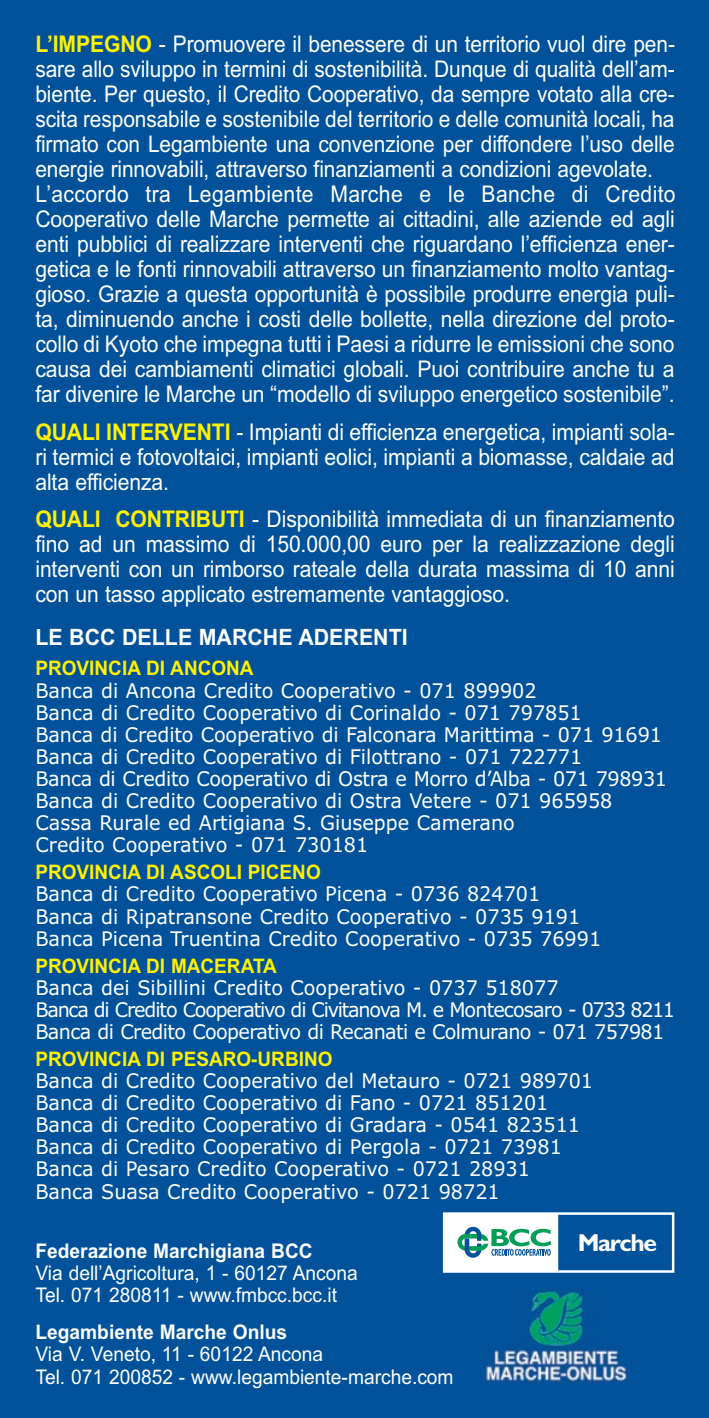
<style>
.page{position:relative;width:709px;height:1418px;background:#fff}
.page>*{position:absolute;margin:0;border:0;box-sizing:border-box;transform-origin:0 0}
.t1{font:700 24.5px "Gill Sans";color:#fff}
.t2{font:23px/25px "Arial";letter-spacing:-.005em;color:#fff;text-align:justify;scale:.92 1}
.t3{font:700 22.5px "Arial";color:#fff;scale:.95 1}
.t4{font:20.25px/22px "Verdana";color:#fff;scale:.95 1}
.t5{font:20.25px/22px "Verdana";letter-spacing:-.03em;color:#fff;scale:.95 1}
.t6{font:20.25px/22px "Arial";color:#fff;scale:.95 1}
.t7{font:700 20.25px "Arial";color:#fff;scale:.95 1}
.t8{font:700 20px "Arial";color:#fff101;scale:.95 1}
.s1{font-weight:700;color:#fff101}
</style>
<div class="page">
<div style="left:0;top:0;width:709px;height:1417px;background:#01529a"></div>
<img style="left:484px;top:1289px;width:145px;height:93px">
<div style="left:444px;top:1213px;width:115px;height:58px;background:#fff"></div>
<svg style="left:558px;top:1215px;width:1px;height:54px"></svg>
<svg style="left:457px;top:1226px;width:94px;height:31px"></svg>
<div style="left:443px;top:1212px;width:231px;height:60px;border:2px solid #fff"></div>
<p class="t2" style="left:35px;top:32px;width:697px;text-align:left"><span class="s1">L’IMPEGNO</span> - Promuovere il benessere di un territorio vuol dire pen&shy;sare allo sviluppo in termini di sostenibilità. Dunque di qualità dell’am&shy;biente. Per questo, il Credito Cooperativo, da sempre votato alla cre&shy;scita responsabile e sostenibile del territorio e delle comunità locali, ha firmato con Legambiente una convenzione per diffondere l’uso delle energie rinnovabili, attraverso finanziamenti a condizioni agevolate.<br>L’accordo tra Legambiente Marche e le Banche di Credito Cooperativo delle Marche permette ai cittadini, alle aziende ed agli enti pubblici di realizzare interventi che riguardano l’efficienza ener&shy;getica e le fonti rinnovabili attraverso un finanziamento molto vantag&shy;gioso. Grazie a questa opportunità è possibile produrre energia puli&shy;ta, diminuendo anche i costi delle bollette, nella direzione del proto&shy;collo di Kyoto che impegna tutti i Paesi a ridurre le emissioni che sono causa dei cambiamenti climatici globali. Puoi contribuire anche tu a far divenire le Marche un “modello di sviluppo energetico sostenibile”.</p>
<p class="t2" style="left:35px;top:419px;width:696px"><span class="s1">QUALI INTERVENTI</span> - Impianti di efficienza energetica, impianti sola&shy;ri termici e fotovoltaici, impianti eolici, impianti a biomasse, caldaie ad alta efficienza.</p>
<p class="t2" style="left:35px;top:507px;width:696px"><span class="s1">QUALI CONTRIBUTI</span> - Disponibilità immediata di un finanziamento fino ad un massimo di 150.000,00 euro per la realizzazione degli interventi con un rimborso rateale della durata massima di 10 anni con un tasso applicato estremamente vantaggioso.</p>
<p class="t3" style="left:35px;top:624px;width:393px">LE BCC DELLE MARCHE ADERENTI</p>
<p class="t8" style="left:35px;top:657px;width:231px">PROVINCIA DI ANCONA</p>
<p class="t4" style="left:35px;top:679px;width:666px">Banca di Ancona Credito Cooperativo - 071 899902<br>Banca di Credito Cooperativo di Corinaldo - 071 797851<br>Banca di Credito Cooperativo di Falconara Marittima - 071 91691<br>Banca di Credito Cooperativo di Filottrano - 071 722771<br>Banca di Credito Cooperativo di Ostra e Morro d’Alba - 071 798931<br>Banca di Credito Cooperativo di Ostra Vetere - 071 965958<br>Cassa Rurale ed Artigiana S. Giuseppe Camerano<br>Credito Cooperativo - 071 730181</p>
<p class="t8" style="left:35px;top:860px;width:302px">PROVINCIA DI ASCOLI PICENO</p>
<p class="t4" style="left:35px;top:883px;width:597px">Banca di Credito Cooperativo Picena - 0736 824701<br>Banca di Ripatransone Credito Cooperativo - 0735 9191<br>Banca Picena Truentina Credito Cooperativo - 0735 76991</p>
<p class="t8" style="left:35px;top:954px;width:256px">PROVINCIA DI MACERATA</p>
<p class="t5" style="left:35px;top:976px;width:675px">Banca dei Sibillini Credito Cooperativo - 0737 518077<br>Banca di Credito Cooperativo di Civitanova M. e Montecosaro - 0733 8211<br>Banca di Credito Cooperativo di Recanati e Colmurano - 071 757981</p>
<p class="t8" style="left:35px;top:1047px;width:314px">PROVINCIA DI PESARO-URBINO</p>
<p class="t4" style="left:35px;top:1070px;width:588px">Banca di Credito Cooperativo del Metauro - 0721 989701<br>Banca di Credito Cooperativo di Fano - 0721 851201<br>Banca di Credito Cooperativo di Gradara - 0541 823511<br>Banca di Credito Cooperativo di Pergola - 0721 73981<br>Banca di Pesaro Credito Cooperativo - 0721 28931<br>Banca Suasa Credito Cooperativo - 0721 98721</p>
<p class="t7" style="left:35px;top:1238px;width:293px">Federazione Marchigiana BCC</p>
<p class="t6" style="left:35px;top:1261px;width:341px">Via dell’Agricoltura, 1 - 60127 Ancona<br>Tel. 071 280811 - www.fmbcc.bcc.it</p>
<p class="t7" style="left:35px;top:1320px;width:266px">Legambiente Marche Onlus</p>
<p class="t6" style="left:35px;top:1343px;width:441px">Via V. Veneto, 11 - 60122 Ancona<br>Tel. 071 200852 - www.legambiente-marche.com</p>
<p class="t1" style="left:578px;top:1233px;width:81px">Marche</p>
</div>
